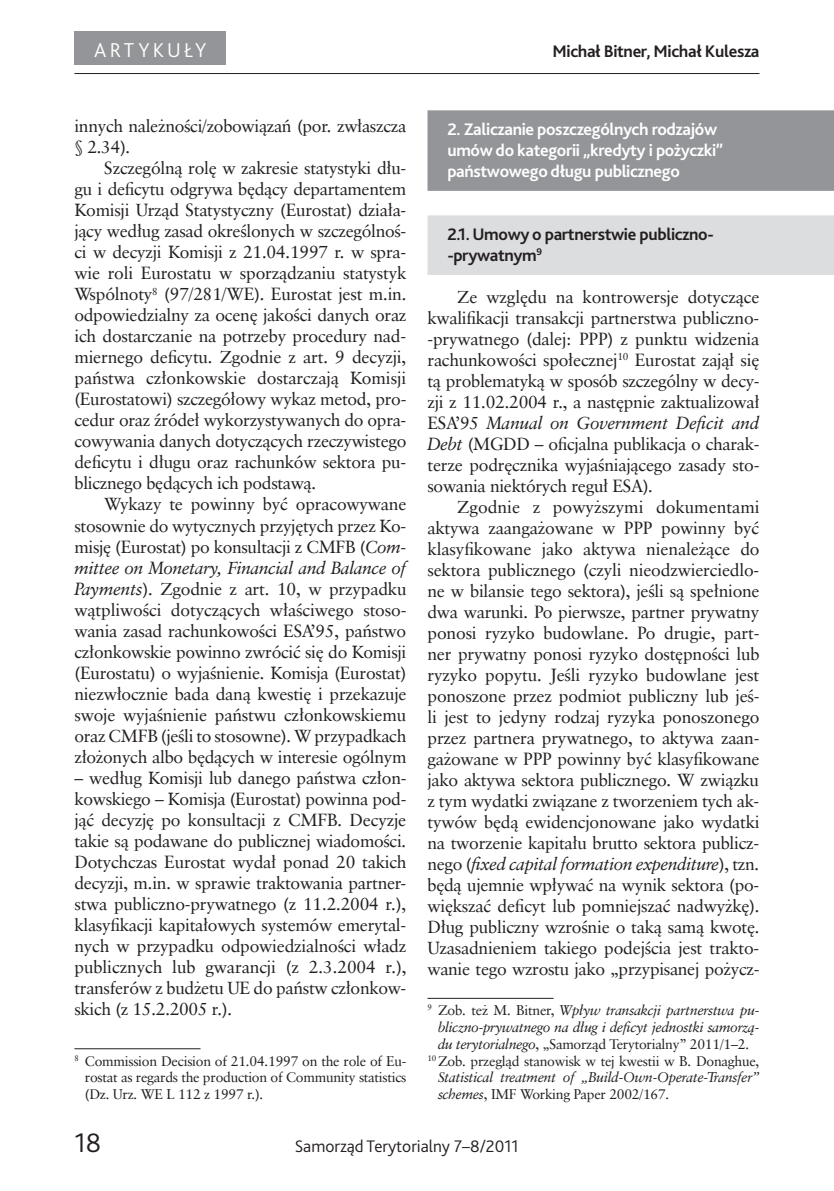
<style>
.page{position:relative;width:834px;height:1191px;background:#fff}
.page>*{position:absolute;margin:0;border:0;box-sizing:border-box;transform-origin:0 0}
.t1{font:300 28px "Bliss 2";color:#231f20}
.t2{font:300 21px "Bliss 2";letter-spacing:.15em;color:#fff}
.t3{font:17.5px/21px "Class Garmnd EU";letter-spacing:-.02em;color:#231f20;text-align:justify}
.t4{font:700 17.5px/21px "Bliss 2";letter-spacing:-.02em;color:#fff}
.t5{font:700 17.5px/21px "Bliss 2";letter-spacing:-.02em;color:#231f20}
.t6{font:300 17.5px "Bliss 2";color:#231f20}
.t7{font:14px/16.8px "Class Garmnd EU";letter-spacing:-.02em;color:#231f20;text-align:justify}
.t8{font:italic 14px "Class Garmnd EU";letter-spacing:-.02em;color:#231f20}
.s1{font-style:italic}
.s2{font-style:normal}
</style>
<div class="page">
<div style="left:74px;top:31px;width:152px;height:34px;background:#939598"></div>
<hr style="left:74px;top:73px;width:685px;height:1px;background:#231f20">
<hr style="left:74px;top:1048px;width:126px;height:1px;background:#231f20">
<div style="left:427px;top:110px;width:406px;height:81px;background:#939598"></div>
<div style="left:427px;top:215px;width:406px;height:60px;background:#dcdddf"></div>
<hr style="left:427px;top:998px;width:126px;height:1px;background:#231f20">
<p class="t2" style="left:94px;top:37px;width:113px">Art ykuły</p>
<p class="t5" style="left:552px;top:41px;width:208px">Michał Bitner, Michał Kulesza</p>
<p class="t3" style="left:74px;top:116px;width:333px">innych należności/zobowiązań (por. zwłaszcza § 2.34).</p>
<p class="t3" style="left:74px;top:158px;width:333px;text-indent:30px">Szczególną rolę w zakresie statystyki dłu&shy;gu i deficytu odgrywa będący departamentem Komisji Urząd Statystyczny (Eurostat) działa&shy;jący według zasad określonych w szczególnoś&shy;ci w decyzji Komisji z 21.04.1997 r. w spra&shy;wie roli Eurostatu w sporządzaniu statystyk Wspólnoty<sup>8</sup> (97/281/WE). Eurostat jest m.in. odpowiedzialny za ocenę jakości danych oraz ich dostarczanie na potrzeby procedury nad&shy;miernego deficytu. Zgodnie z art. 9 decyzji, państwa członkowskie dostarczają Komisji (Eurostatowi) szczegółowy wykaz metod, pro&shy;cedur oraz źródeł wykorzystywanych do opra&shy;cowywania danych dotyczących rzeczywistego deficytu i długu oraz rachunków sektora pu&shy;blicznego będących ich podstawą.</p>
<p class="t3" style="left:74px;top:494px;width:333px;text-indent:30px">Wykazy te powinny być opracowywane stosownie do wytycznych przyjętych przez Ko&shy;misję (Eurostat) po konsultacji z CMFB (<span class="s1">Com&shy;mittee on Monetary, Financial and Balance of Payments</span>). Zgodnie z art. 10, w przypadku wątpliwości dotyczących właściwego stoso&shy;wania zasad rachunkowości ESA’95, państwo członkowskie powinno zwrócić się do Komisji (Eurostatu) o wyjaśnienie. Komisja (Eurostat) niezwłocznie bada daną kwestię i przekazuje swoje wyjaśnienie państwu członkowskiemu oraz CMFB (jeśli to stosowne). W przypadkach złożonych albo będących w interesie ogólnym</p>
<p class="t3" style="left:74px;top:767px;width:333px">– według Komisji lub danego państwa człon&shy;kowskiego – Komisja (Eurostat) powinna pod&shy;jąć decyzję po konsultacji z CMFB. Decyzje takie są podawane do publicznej wiadomości.<br>Dotychczas Eurostat wydał ponad 20 takich decyzji, m.in. w sprawie traktowania partner&shy;stwa publiczno-prywatnego (z 11.2.2004 r.), klasyfikacji kapitałowych systemów emerytal&shy;nych w przypadku odpowiedzialności władz publicznych lub gwarancji (z 2.3.2004 r.), transferów z budżetu UE do państw członkow&shy;skich (z 15.2.2005 r.).</p>
<p class="t7" style="left:85px;top:1052px;width:323px;text-indent:-10px"><sup>8</sup> Commission Decision of 21.04.1997 on the role of Eu&shy;rostat as regards the production of Community statistics (Dz. Urz. WE L 112 z 1997 r.).</p>
<p class="t4" style="left:447px;top:118px;width:277px">2. Zaliczanie poszczególnych rodzajów umów do kategorii „kredyty i pożyczki” państwowego długu publicznego</p>
<p class="t5" style="left:447px;top:223px;width:268px">2.1. Umowy o partnerstwie publiczno--prywatnym<sup>9</sup></p>
<p class="t3" style="left:427px;top:286px;width:333px;text-indent:30px">Ze względu na kontrowersje dotyczące kwalifikacji transakcji partnerstwa publiczno--prywatnego (dalej: PPP) z punktu widzenia rachunkowości społecznej<sup>10</sup> Eurostat zajął się tą problematyką w sposób szczególny w decy&shy;zji z 11.02.2004 r., a następnie zaktualizował ESA’95 <span class="s1">Manual on Government Deficit and Debt</span> (MGDD – oficjalna publikacja o charak&shy;terze podręcznika wyjaśniającego zasady sto&shy;sowania niektórych reguł ESA).</p>
<p class="t3" style="left:427px;top:496px;width:334px;text-indent:30px">Zgodnie z powyższymi dokumentami aktywa zaangażowane w PPP powinny być klasyfikowane jako aktywa nienależące do sektora publicznego (czyli nieodzwierciedlo&shy;ne w bilansie tego sektora), jeśli są spełnione dwa warunki. Po pierwsze, partner prywatny ponosi ryzyko budowlane. Po drugie, part&shy;ner prywatny ponosi ryzyko dostępności lub ryzyko popytu. Jeśli ryzyko budowlane jest ponoszone przez podmiot publiczny lub jeś&shy;li jest to jedyny rodzaj ryzyka ponoszonego przez partnera prywatnego, to aktywa zaan&shy;gażowane w PPP powinny być klasyfikowane jako aktywa sektora publicznego. W związku z tym wydatki związane z tworzeniem tych ak&shy;tywów będą ewidencjonowane jako wydatki na tworzenie kapitału brutto sektora publicz&shy;nego (<span class="s1">fixed capital formation expenditure</span>), tzn. będą ujemnie wpływać na wynik sektora (po&shy;większać deficyt lub pomniejszać nadwyżkę).<br>Dług publiczny wzrośnie o taką samą kwotę.<br>Uzasadnieniem takiego podejścia jest trakto&shy;wanie tego wzrostu jako „przypisanej pożycz-</p>
<p class="t8" style="left:427px;top:1001px;width:333px"><sup>9</sup> <span class="s2">Zob. też M. Bitner,</span> Wpływ transakcji partnerstwa pu-</p>
<p class="t8" style="left:438px;top:1018px;width:323px">bliczno-prywatnego na dług i deficyt jednostki samorzą-</p>
<p class="t7" style="left:438px;top:1035px;width:313px"><span class="s1">du terytorialnego</span>, „Samorząd Terytorialny” 2011/1–2.</p>
<p class="t7" style="left:427px;top:1052px;width:333px"><sup>10</sup> Zob. przegląd stanowisk w tej kwestii w B. Donaghue,</p>
<p class="t8" style="left:438px;top:1068px;width:323px">Statistical treatment of „Build-Own-Operate-Transfer”</p>
<p class="t7" style="left:438px;top:1086px;width:233px"><span class="s1">schemes</span>, IMF Working Paper 2002/167.</p>
<h1 class="t1" style="left:74px;top:1125px;width:28px">18</h1>
<p class="t6" style="left:295px;top:1135px;width:225px">Samorząd Terytorialny 7–8/2011</p>
</div>
